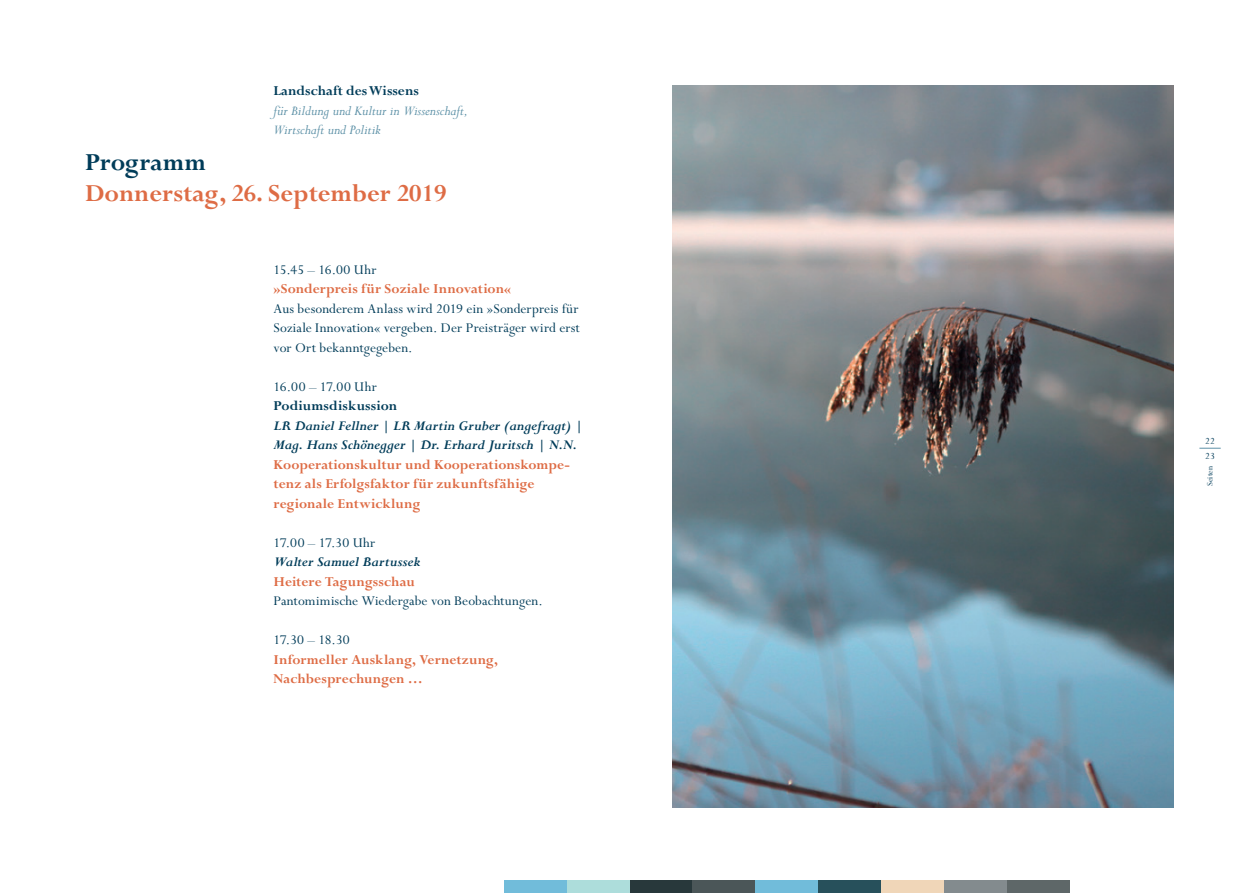
<style>
.page{position:relative;width:1259px;height:893px;background:#fff}
.page>*{position:absolute;margin:0;border:0;box-sizing:border-box;transform-origin:0 0}
.t1{font:700 27px "Perpetua";color:#de6c45}
.t2{font:700 27px "Perpetua";color:#003c59}
.t3{font:700 15px/19.5px "Perpetua";letter-spacing:.005em;color:#de6c45}
.t4{font:15px/19.5px "Perpetua";letter-spacing:.005em;color:#003c59;text-align:justify}
.t5{font:italic 700 15px/19.5px "Perpetua";letter-spacing:-.01em;color:#003c59}
.t6{font:italic 15px/19.5px "Perpetua";color:#5d91a7}
.t7{font:700 15px "Perpetua";color:#003c59}
.t8{font:15px "Perpetua";letter-spacing:.03em;color:#003c59}
.t9{font:15px "Perpetua";letter-spacing:.025em;color:#003c59}
.t10{font:10.5px/15.6px "Perpetua";color:#003c59}
.t11{font:9px "Perpetua";color:#003c59}
</style>
<div class="page">
<svg style="left:1199px;top:448px;width:21px;height:1px"></svg>
<img style="left:672px;top:85px;width:502px;height:723px">
<div style="left:629px;top:880px;width:63px;height:13px;background:#28383b"></div>
<div style="left:692px;top:880px;width:63px;height:13px;background:#4b5658"></div>
<div style="left:755px;top:880px;width:63px;height:13px;background:#71bcda"></div>
<div style="left:818px;top:880px;width:63px;height:13px;background:#27505b"></div>
<div style="left:566px;top:880px;width:63px;height:13px;background:#addddb"></div>
<div style="left:503px;top:880px;width:63px;height:13px;background:#71bcda"></div>
<div style="left:1007px;top:880px;width:63px;height:13px;background:#5e6768"></div>
<div style="left:944px;top:880px;width:63px;height:13px;background:#838b8e"></div>
<div style="left:881px;top:880px;width:63px;height:13px;background:#f0d6b8"></div>
<p class="t7" style="left:274px;top:83px;width:147px">Landschaft des Wissens</p>
<p class="t6" style="left:274px;top:101px;width:196px">für Bildung und Kultur in Wissenschaft,<br>Wirtschaft und Politik</p>
<h1 class="t2" style="left:85px;top:148px;width:123px">Programm</h1>
<h1 class="t1" style="left:85px;top:179px;width:363px">Donnerstag, 26. September 2019</h1>
<p class="t4" style="left:274px;top:260px;width:104px">15.45 – 16.00 Uhr</p>
<p class="t3" style="left:274px;top:280px;width:239px">»Sonderpreis für Soziale Innovation«</p>
<p class="t4" style="left:274px;top:299px;width:308px">Aus besonderem Anlass wird 2019 ein »Sonderpreis für Soziale Innovation« vergeben. Der Preisträger wird erst vor Ort bekanntgegeben.</p>
<p class="t8" style="left:274px;top:379px;width:105px">16.00 – 17.00 Uhr</p>
<p class="t7" style="left:274px;top:398px;width:125px">Podiumsdiskussion</p>
<p class="t5" style="left:274px;top:416px;width:311px">LR Daniel Fellner | LR Martin Gruber (angefragt) |<br>Mag. Hans Schönegger | Dr. Erhard Juritsch | N.N.</p>
<p class="t3" style="left:274px;top:455px;width:298px">Kooperationskultur und Kooperationskompe&shy;tenz als Erfolgsfaktor für zukunftsfähige regionale Entwicklung</p>
<p class="t9" style="left:274px;top:535px;width:103px">17.00 – 17.30 Uhr</p>
<p class="t5" style="left:274px;top:553px;width:148px">Walter Samuel Bartussek</p>
<p class="t3" style="left:274px;top:572px;width:143px">Heitere Tagungsschau</p>
<p class="t4" style="left:274px;top:592px;width:271px">Pantomimische Wiedergabe von Beobachtungen.</p>
<p class="t4" style="left:274px;top:631px;width:78px">17.30 – 18.30</p>
<p class="t3" style="left:274px;top:650px;width:226px">Informeller Ausklang, Vernetzung,<br>Nachbesprechungen …</p>
<p class="t10" style="left:1205px;top:433px;width:11px">22<br>23</p>
<p class="t11" style="left:1205px;top:486px;width:21px;rotate:-90deg">Seiten</p>
</div>
